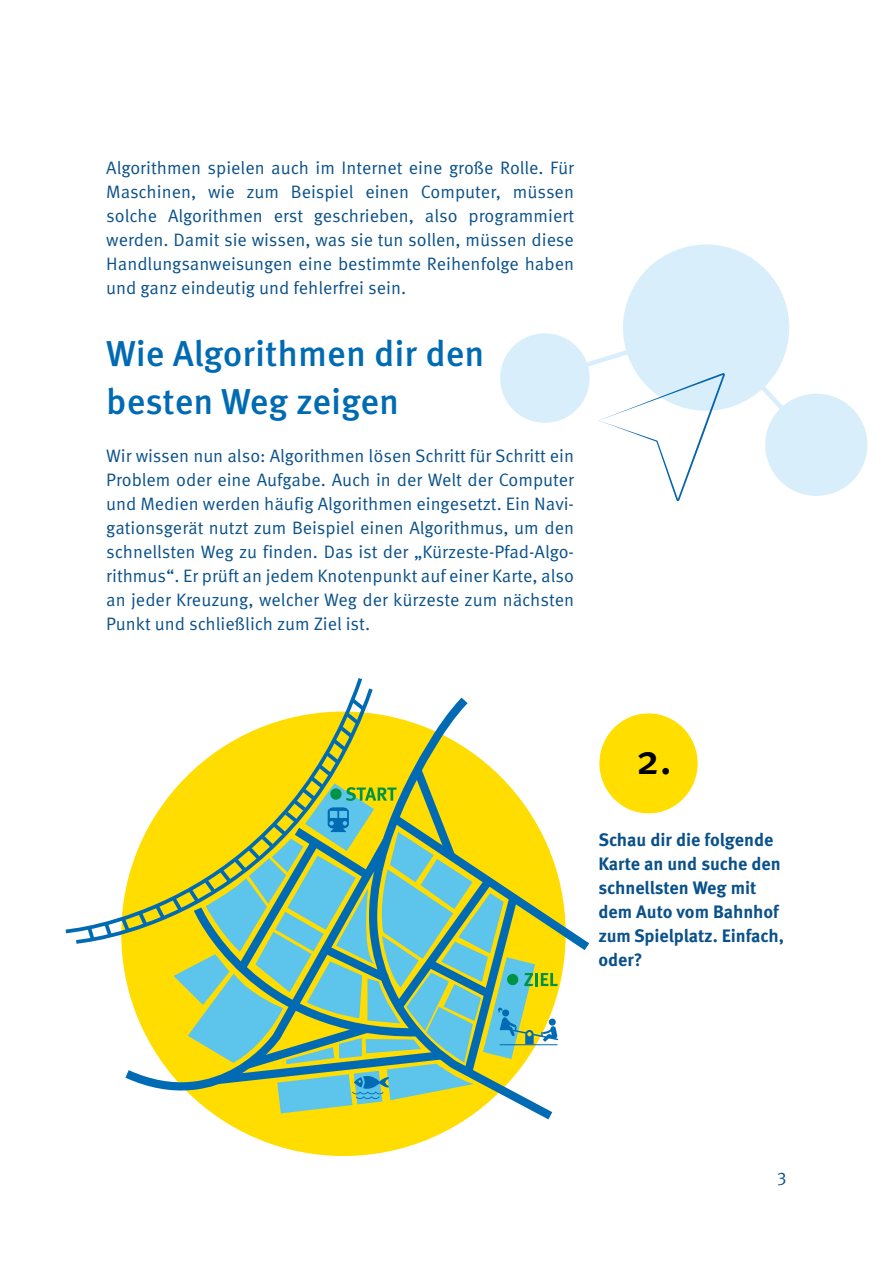
<style>
.page{position:relative;width:893px;height:1263px;background:#fff}
.page>*{position:absolute;margin:0;border:0;box-sizing:border-box;transform-origin:0 0}
.Arbeitsauftrag_Numme{font:500 42px "Meta Pro";color:#000}
.t1{font:500 36px "Meta Pro";color:#006bb3}
.t2{font:18px/24px "Meta Pro";color:#0a518a;text-align:justify}
.t3{font:700 18px/24px "Meta Pro";letter-spacing:-.005em;color:#0a518a}
</style>
<div class="page">
<div style="left:599px;top:713px;width:99px;height:100px;background:#ffde00;border-radius:50%"></div>
<div style="left:121px;top:711px;width:445px;height:445px;background:#fd0;border-radius:50%"></div>
<svg style="left:85px;top:695px;width:505px;height:418px"></svg>
<svg style="left:500px;top:244px;width:368px;height:257px"></svg>
<p class="t2" style="left:106px;top:156px;width:469px">Algorithmen spielen auch im Internet eine große Rolle. Für Maschinen, wie zum Beispiel einen Computer, müssen solche Algorithmen erst geschrieben, also programmiert werden. Damit sie wissen, was sie tun sollen, müssen diese Handlungsanweisungen eine bestimmte Reihenfolge haben und ganz eindeutig und fehlerfrei sein.</p>
<h2 class="t1" style="left:106px;top:331px;width:380px">Wie Algorithmen dir den</h2>
<h2 class="t1" style="left:106px;top:379px;width:295px">besten Weg zeigen</h2>
<p class="t2" style="left:106px;top:444px;width:469px">Wir wissen nun also: Algorithmen lösen Schritt für Schritt ein Problem oder eine Aufgabe. Auch in der Welt der Computer und Medien werden häufig Algorithmen eingesetzt. Ein Navi&shy;gationsgerät nutzt zum Beispiel einen Algorithmus, um den schnellsten Weg zu finden. Das ist der „Kürzeste-Pfad-Algo&shy;rithmus“. Er prüft an jedem Knotenpunkt auf einer Karte, also an jeder Kreuzung, welcher Weg der kürzeste zum nächsten Punkt und schließlich zum Ziel ist.</p>
<p class="Arbeitsauftrag_Numme" style="left:636px;top:733px;width:37px">2.</p>
<p class="t3" style="left:598px;top:828px;width:187px">Schau dir die folgende<br>Karte an und suche den schnellsten Weg mit dem Auto vom Bahnhof zum Spielplatz. Einfach, oder?</p>
<p class="t2" style="left:777px;top:1164px;width:11px">3</p>
</div>
